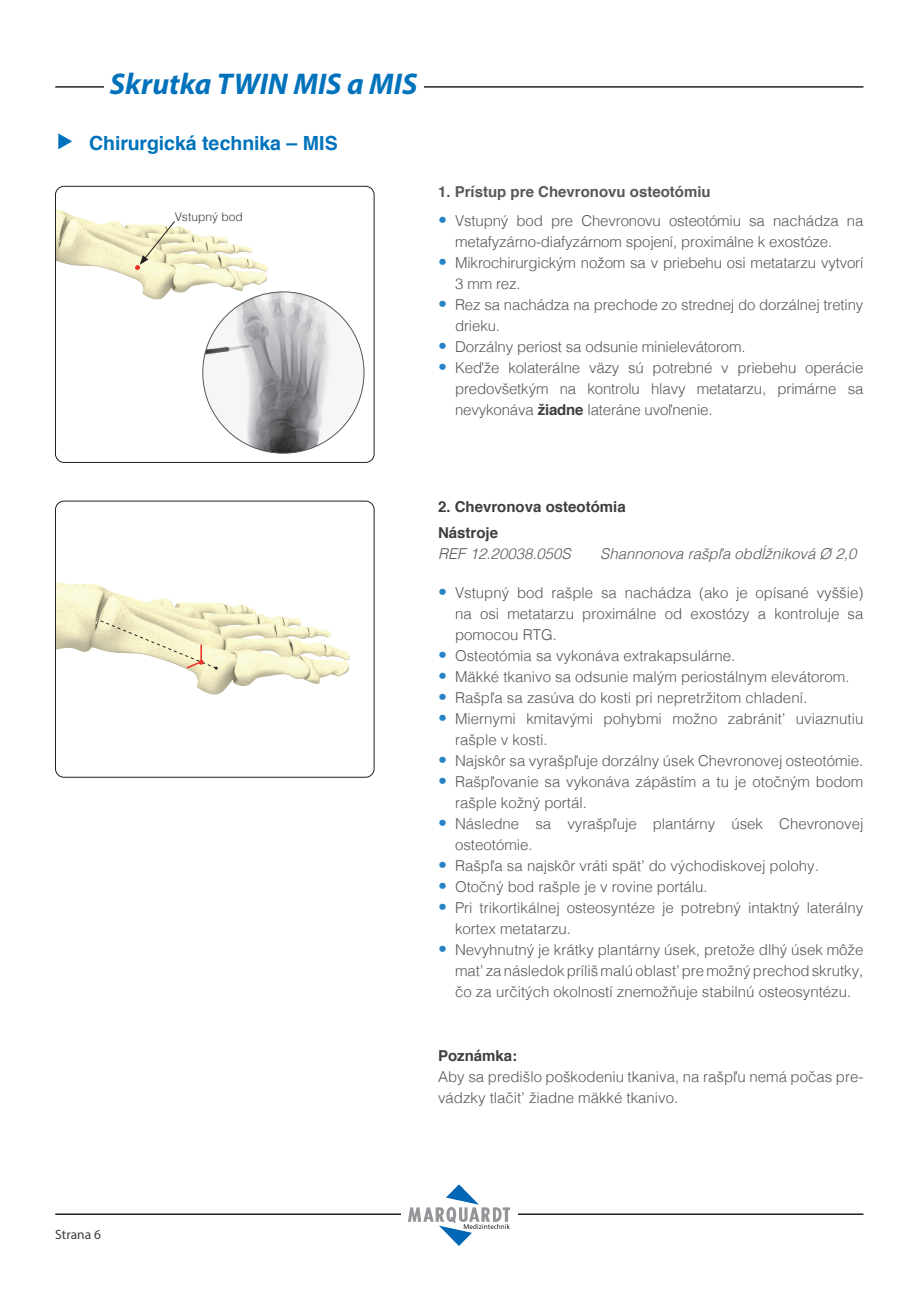
<style>
.page{position:relative;width:906px;height:1289px;background:#fff}
.page>*{position:absolute;margin:0;border:0;box-sizing:border-box;transform-origin:0 0}
.t1{font:italic 700 30px "Myriad Pro";color:#0072bc}
.t2{font:700 19.5px "Helvetica";letter-spacing:-.005em;color:#0072bc}
.t3{font:300 15px/21px "Helvetica";color:#57585a}
.t4{font:italic 300 15px "Helvetica";color:#57585a}
.t5{font:700 15px/25.5px "Helvetica";color:#3e3e3f}
.t6{font:700 15px "Helvetica";color:#57585a}
.t7{font:13.5px "Myriad Pro";color:#3e3e3f}
.t8{font:300 12px "Helvetica";letter-spacing:.005em;color:#3e3e3f}
.s1{font-family:"Frutiger LT Com";font-stretch:condensed;font-size:18px;color:#2783c5}
.s2{font-weight:700;color:#3e3e3f}
</style>
<div class="page">
<hr style="left:55px;top:86px;width:808px;height:2px;background:#231f20">
<hr style="left:55px;top:1213px;width:808px;height:1px;background:#231f20">
<div style="left:401px;top:1184px;width:117px;height:61px;background:#fff"></div>
<svg style="left:408px;top:1184px;width:102px;height:61px"></svg>
<div style="left:104px;top:75px;width:319px;height:22px;background:#fff"></div>
<img style="left:56px;top:186px;width:211px;height:113px">
<div style="left:55px;top:186px;width:319px;height:276px;border:1px solid #231f20;border-radius:9px"></div>
<svg style="left:135px;top:220px;width:41px;height:50px;background:#e9e3c2"></svg>
<img style="left:57px;top:582px;width:292px;height:112px">
<div style="left:55px;top:501px;width:319px;height:276px;border:1px solid #231f20;border-radius:9px"></div>
<svg style="left:100px;top:620px;width:118px;height:49px"></svg>
<hr style="left:200px;top:644px;width:2px;height:20px;background:#ee2d23">
<img style="left:203px;top:292px;width:161px;height:161px;border-radius:81px">
<h1 class="t1" style="left:110px;top:64px;width:309px">Skrutka TWIN MIS a MIS</h1>
<h2 class="t2" style="left:55px;top:127px;width:284px">▶ Chirurgická technika – MIS</h2>
<p class="t8" style="left:175px;top:206px;width:70px">Vstupný bod</p>
<p class="t6" style="left:438px;top:180px;width:274px">1. Prístup pre Chevronovu osteotómiu</p>
<p class="t3" style="left:455px;top:209px;width:410px;text-indent:-17px"><span class="s1">•</span> Vstupný bod pre Chevronovu osteotómiu sa nachádza na metafyzárno-diafyzárnom spojení, proximálne k exostóze.</p>
<p class="t3" style="left:455px;top:251px;width:410px;text-indent:-17px"><span class="s1">•</span> Mikrochirurgickým nožom sa v priebehu osi metatarzu vytvorí<br>3 mm rez.</p>
<p class="t3" style="left:455px;top:293px;width:410px;text-indent:-17px"><span class="s1">•</span> Rez sa nachádza na prechode zo strednej do dorzálnej tretiny drieku.</p>
<p class="t3" style="left:438px;top:335px;width:309px"><span class="s1">•</span> Dorzálny periost sa odsunie minielevátorom.</p>
<p class="t3" style="left:455px;top:356px;width:410px;text-align:justify;text-indent:-17px"><span class="s1">•</span> Keďže kolaterálne väzy sú potrebné v priebehu operácie predovšetkým na kontrolu hlavy metatarzu, primárne sa nevykonáva <span class="s2">žiadne</span> lateráne uvoľnenie.</p>
<p class="t5" style="left:438px;top:494px;width:189px">2. Chevronova osteotómia<br>Nástroje</p>
<p class="t4" style="left:438px;top:540px;width:134px">REF 12.20038.050S</p>
<p class="t4" style="left:600px;top:540px;width:258px">Shannonova rašpľa obdĺžniková Ø 2,0</p>
<p class="t3" style="left:455px;top:581px;width:410px;text-align:justify;text-indent:-17px"><span class="s1">•</span> Vstupný bod rašple sa nachádza (ako je opísané vyššie) na osi metatarzu proximálne od exostózy a kontroluje sa pomocou RTG.</p>
<p class="t3" style="left:438px;top:644px;width:299px"><span class="s1">•</span> Osteotómia sa vykonáva extrakapsulárne.</p>
<p class="t3" style="left:438px;top:665px;width:413px"><span class="s1">•</span> Mäkké tkanivo sa odsunie malým periostálnym elevátorom.</p>
<p class="t3" style="left:438px;top:686px;width:370px"><span class="s1">•</span> Rašpľa sa zasúva do kosti pri nepretržitom chladení.</p>
<p class="t3" style="left:455px;top:707px;width:410px;text-indent:-17px"><span class="s1">•</span> Miernymi kmitavými pohybmi možno zabrániť uviaznutiu rašple v kosti.</p>
<p class="t3" style="left:438px;top:749px;width:427px"><span class="s1">•</span> Najskôr sa vyrašpľuje dorzálny úsek Chevronovej osteotómie.</p>
<p class="t3" style="left:455px;top:770px;width:410px;text-indent:-17px"><span class="s1">•</span> Rašpľovanie sa vykonáva zápästím a tu je otočným bodom rašple kožný portál.</p>
<p class="t3" style="left:455px;top:812px;width:410px;text-indent:-17px"><span class="s1">•</span> Následne sa vyrašpľuje plantárny úsek Chevronovej osteotómie.</p>
<p class="t3" style="left:438px;top:854px;width:382px"><span class="s1">•</span> Rašpľa sa najskôr vráti späť do východiskovej polohy.</p>
<p class="t3" style="left:438px;top:875px;width:271px"><span class="s1">•</span> Otočný bod rašple je v rovine portálu.</p>
<p class="t3" style="left:455px;top:896px;width:410px;text-indent:-17px"><span class="s1">•</span> Pri trikortikálnej osteosyntéze je potrebný intaktný laterálny kortex metatarzu.</p>
<p class="t3" style="left:455px;top:938px;width:410px;text-align:justify;text-indent:-17px"><span class="s1">•</span> Nevyhnutný je krátky plantárny úsek, pretože dlhý úsek môže mať za následok príliš malú oblasť pre možný prechod skrutky, čo za určitých okolností znemožňuje stabilnú osteosyntézu.</p>
<p class="t5" style="left:438px;top:1043px;width:81px">Poznámka:</p>
<p class="t3" style="left:438px;top:1065px;width:427px">Aby sa predišlo poškodeniu tkaniva, na rašpľu nemá počas pre&shy;vádzky tlačiť žiadne mäkké tkanivo.</p>
<p class="t7" style="left:55px;top:1226px;width:47px">Strana 6</p>
</div>
